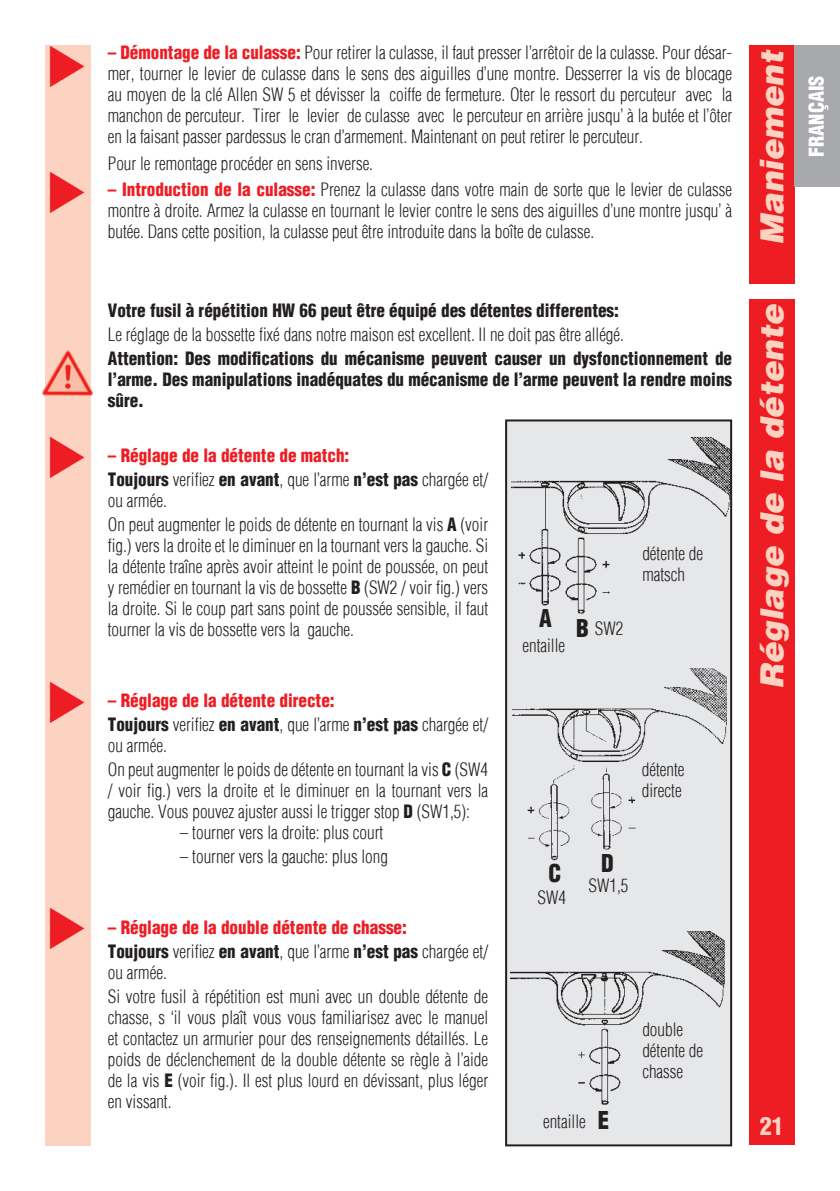
<style>
.page{position:relative;width:840px;height:1191px;background:#fff}
.page>*{position:absolute;margin:0;border:0;box-sizing:border-box;transform-origin:0 0}
.t1{font:italic 900 32px "Helvetica LT";color:#fcd2c0}
.t2{font:900 condensed 24px "Helvetica LT";color:#231f20;scale:.95 1}
.t3{font:900 condensed 24px "Helvetica LT";color:#fcd2c0}
.t4{font:900 condensed 20px "Helvetica LT";color:#fff}
.t5{font:300 condensed 18px/21px "Helvetica LT";color:#231f20;scale:.95 1}
.t6{font:900 condensed 18px/21px "Helvetica LT";color:#231f20;text-align:justify;scale:.95 1}
.t7{font:900 condensed 18px/23.8px "Helvetica LT";color:#ee1d23;scale:.95 1}
.s1{font-weight:900;color:#ee1d23}
.s2{font-weight:900}
.s3{color:#231f20}
.s4{font-weight:300;color:#231f20}
.s5{font-weight:900;font-size:24px}
</style>
<div class="page">
<div style="left:748px;top:45px;width:46px;height:238px;background:#ee1d23"></div>
<div style="left:748px;top:299px;width:46px;height:845px;background:#ee1d23"></div>
<div style="left:45px;top:45px;width:45px;height:1100px;background:#fcd2c0"></div>
<div style="left:794px;top:45px;width:45px;height:142px;background:#a8a9ad"></div>
<img style="left:42px;top:350px;width:51px;height:46px">
<div style="left:506px;top:420px;width:224px;height:725px;background:#e6e7e9"></div>
<div style="left:505px;top:419px;width:226px;height:727px;border:2px solid #231f20"></div>
<img style="left:511px;top:438px;width:219px;height:176px">
<img style="left:512px;top:668px;width:214px;height:193px">
<img style="left:510px;top:931px;width:214px;height:174px">
<p class="t5" style="left:108px;top:42px;width:658px;text-align:justify"><span class="s1">– Démontage de la culasse:</span> Pour retirer la culasse, il faut presser l’arrêtoir de la culasse. Pour désar&shy;mer, tourner le levier de culasse dans le sens des aiguilles d’une montre. Desserrer la vis de blocage au moyen de la clé Allen SW 5 et dévisser la coiffe de fermeture. Oter le ressort du percuteur avec la manchon de percuteur. Tirer le levier de culasse avec le percuteur en arrière jusqu’ à la butée et l’ôter en la faisant passer pardessus le cran d’armement. Maintenant on peut retirer le percuteur.</p>
<p class="t5" style="left:108px;top:152px;width:280px">Pour le remontage procéder en sens inverse.</p>
<p class="t5" style="left:108px;top:179px;width:658px;text-align:justify"><span class="s1">– Introduction de la culasse:</span> Prenez la culasse dans votre main de sorte que le levier de culasse montre à droite. Armez la culasse en tournant le levier contre le sens des aiguilles d’une montre jusqu’ à butée. Dans cette position, la culasse peut être introduite dans la boîte de culasse.</p>
<p class="t6" style="left:108px;top:300px;width:539px">Votre fusil à répétition HW 66 peut être équipé des détentes differentes:</p>
<p class="t5" style="left:108px;top:324px;width:544px">Le réglage de la bossette fixé dans notre maison est excellent. Il ne doit pas être allégé.</p>
<p class="t6" style="left:108px;top:347px;width:658px">Attention: Des modifications du mécanisme peuvent causer un dysfonctionnement de l’arme. Des manipulations inadéquates du mécanisme de l’arme peuvent la rendre moins sûre.</p>
<p class="t5" style="left:108px;top:443px;width:401px;line-height:23.8px"><span class="s1">– Réglage de la détente de match:<br></span><span class="s2">Toujours</span> verifiez <span class="s2">en avant</span>, que l’arme <span class="s2">n’est pas</span> chargée et/</p>
<p class="t5" style="left:108px;top:488px;width:401px;line-height:23.8px">ou armée.<br>On peut augmenter le poids de détente en tournant la vis <span class="s2">A</span> (voir</p>
<p class="t5" style="left:108px;top:534px;width:401px;text-align:justify">fig.) vers la droite et le diminuer en la tournant vers la gauche. Si la détente traîne après avoir atteint le point de poussée, on peut y remédier en tournant la vis de bossette <span class="s2">B</span> (SW2 / voir fig.) vers la droite. Si le coup part sans point de poussée sensible, il faut tourner la vis de bossette vers la gauche.</p>
<p class="t5" style="left:108px;top:688px;width:401px;line-height:23.8px"><span class="s1">– Réglage de la détente directe:<br></span><span class="s2">Toujours</span> verifiez <span class="s2">en avant</span>, que l’arme <span class="s2">n’est pas</span> chargée et/</p>
<p class="t5" style="left:108px;top:733px;width:401px;line-height:23.8px">ou armée.<br>On peut augmenter le poids de détente en tournant la vis <span class="s2">C</span> (SW4</p>
<p class="t5" style="left:108px;top:779px;width:401px">/ voir fig.) vers la droite et le diminuer en la tournant vers la gauche. Vous pouvez ajuster aussi le trigger stop <span class="s2">D</span> (SW1,5):</p>
<p class="t5" style="left:180px;top:822px;width:215px">– tourner vers la droite: plus court</p>
<p class="t5" style="left:180px;top:845px;width:220px">– tourner vers la gauche: plus long</p>
<p class="t7" style="left:108px;top:915px;width:401px">– Réglage de la double détente de chasse:<br><span class="s3">Toujours</span> <span class="s4">verifiez</span> <span class="s3">en avant</span><span class="s4">, que l’arme</span> <span class="s3">n’est pas</span> <span class="s4">chargée et/</span></p>
<p class="t5" style="left:108px;top:960px;width:401px;line-height:23.8px">ou armée.<br>Si votre fusil à répétition est muni avec un double détente de</p>
<p class="t5" style="left:108px;top:1007px;width:401px;text-align:justify">chasse, s ‘il vous plaît vous vous familiarisez avec le manuel et contactez un armurier pour des renseignements détaillés. Le poids de déclenchement de la double détente se règle à l’aide de la vis <span class="s2">E</span> (voir fig.). Il est plus lourd en dévissant, plus léger en vissant.</p>
<h2 class="t2" style="left:538px;top:609px;width:54px">A B</h2>
<p class="t5" style="left:522px;top:635px;width:46px">entaille</p>
<p class="t5" style="left:594px;top:618px;width:31px">SW2</p>
<p class="t5" style="left:642px;top:542px;width:65px">détente de matsch</p>
<h2 class="t2" style="left:548px;top:859px;width:15px">C</h2>
<p class="t5" style="left:537px;top:886px;width:31px">SW4</p>
<p class="t5" style="left:641px;top:759px;width:46px">détente directe</p>
<h2 class="t2" style="left:601px;top:848px;width:15px">D</h2>
<p class="t5" style="left:588px;top:875px;width:43px">SW1,5</p>
<p class="t5" style="left:542px;top:1110px;width:71px">entaille <span class="s5">E</span></p>
<p class="t5" style="left:642px;top:1018px;width:65px">double détente de chasse</p>
<h1 class="t1" style="left:759px;top:245px;width:197px;rotate:-90deg">Maniement</h1>
<p class="t4" style="left:804px;top:157px;width:83px;rotate:-90deg">FRANÇAIS</p>
<h1 class="t1" style="left:759px;top:689px;width:386px;rotate:-90deg">Réglage de la détente</h1>
<h2 class="t3" style="left:759px;top:1112px;width:25px">21</h2>
</div>
